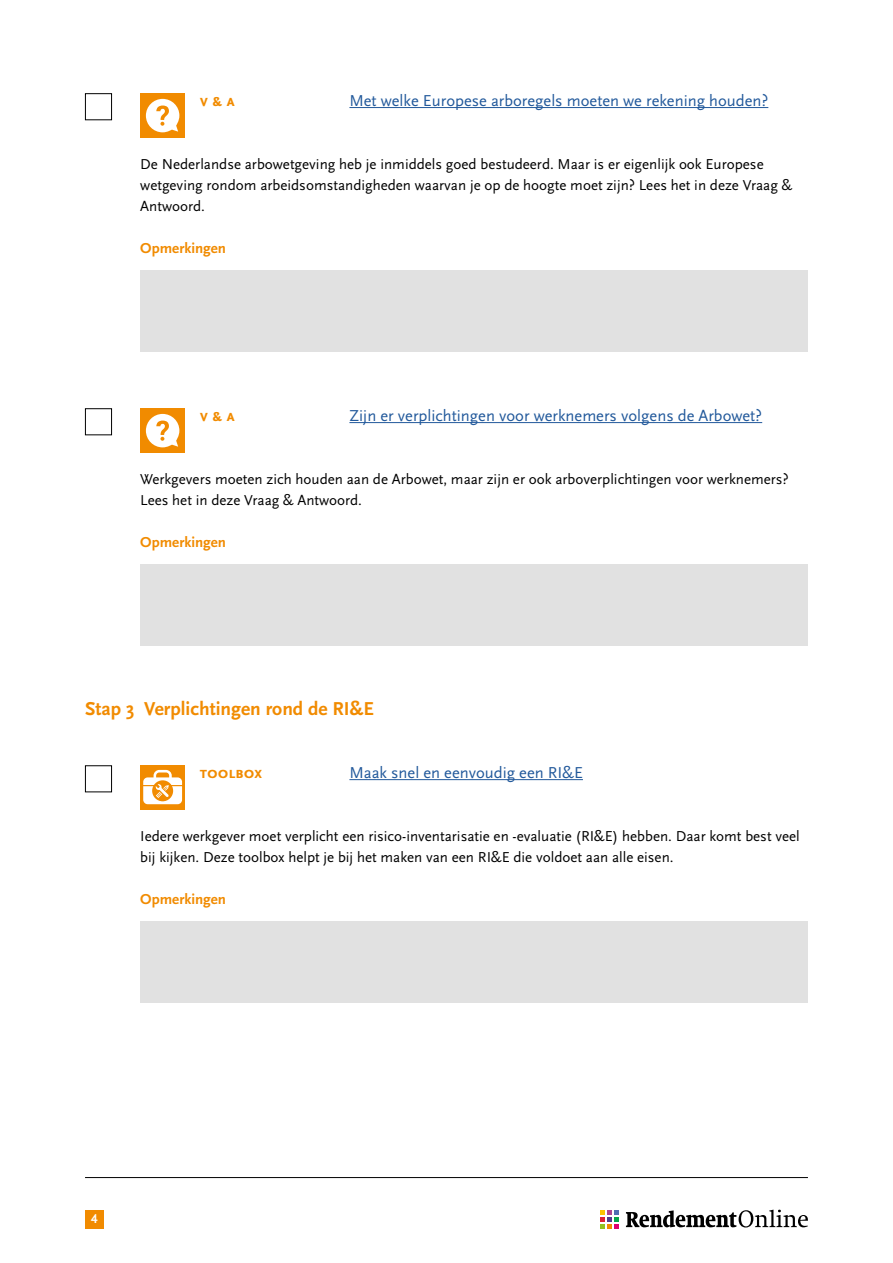
<style>
.page{position:relative;width:893px;height:1263px;background:#fff}
.page>*{position:absolute;margin:0;border:0;box-sizing:border-box;transform-origin:0 0}
.t1{font:700 19.5px "Scala Sans OT";color:#f18b00}
.t2{font:16.5px "Scala Sans OT";color:#22599b}
.t3{font:700 16.5px "Scala Sans OT";color:#f18b00}
.t4{font:15px/21px "Scala Sans OT";color:#000}
.t5{font:700 15px "Scala Sans OT";color:#f18b00}
.t6{font:700 13.5px "Scala Sans OT";color:#fff}
</style>
<div class="page">
<hr style="left:85px;top:1177px;width:723px;height:1px;background:#000">
<div style="left:85px;top:1210px;width:18px;height:18px;background:#f18b00"></div>
<svg style="left:626px;top:1209px;width:182px;height:18px"></svg>
<svg style="left:601px;top:1210px;width:18px;height:19px"></svg>
<hr style="left:349px;top:107px;width:419px;height:1px;background:#22599b">
<hr style="left:349px;top:422px;width:413px;height:1px;background:#22599b">
<hr style="left:349px;top:779px;width:234px;height:1px;background:#22599b">
<div style="left:140px;top:270px;width:668px;height:81px;background:#e1e1e1"></div>
<div style="left:140px;top:564px;width:668px;height:81px;background:#e1e1e1"></div>
<div style="left:140px;top:921px;width:668px;height:81px;background:#e1e1e1"></div>
<div style="left:85px;top:93px;width:27px;height:27px;border:1px solid #000"></div>
<div style="left:140px;top:93px;width:45px;height:45px;background:#f18b00"></div>
<svg style="left:146px;top:99px;width:33px;height:33px"></svg>
<div style="left:85px;top:408px;width:27px;height:27px;border:1px solid #000"></div>
<div style="left:140px;top:408px;width:45px;height:45px;background:#f18b00"></div>
<svg style="left:146px;top:414px;width:33px;height:33px"></svg>
<div style="left:85px;top:765px;width:27px;height:27px;border:1px solid #000"></div>
<div style="left:140px;top:765px;width:45px;height:45px;background:#f18b00"></div>
<svg style="left:143px;top:770px;width:39px;height:34px"></svg>
<p class="t3" style="left:200px;top:91px;width:37px">V &amp; A</p>
<p class="t2" style="left:349px;top:92px;width:420px">Met welke Europese arboregels moeten we rekening houden?</p>
<p class="t4" style="left:140px;top:154px;width:653px">De Nederlandse arbowetgeving heb je inmiddels goed bestudeerd. Maar is er eigenlijk ook Europese wetgeving rondom arbeidsomstandigheden waarvan je op de hoogte moet zijn? Lees het in deze Vraag &amp;<br>Antwoord.</p>
<p class="t5" style="left:140px;top:240px;width:87px">Opmerkingen</p>
<p class="t3" style="left:200px;top:406px;width:37px">V &amp; A</p>
<p class="t2" style="left:349px;top:407px;width:414px">Zijn er verplichtingen voor werknemers volgens de Arbowet?</p>
<p class="t4" style="left:140px;top:469px;width:650px">Werkgevers moeten zich houden aan de Arbowet, maar zijn er ook arboverplichtingen voor werknemers?<br>Lees het in deze Vraag &amp; Antwoord.</p>
<p class="t5" style="left:140px;top:534px;width:87px">Opmerkingen</p>
<h1 class="t1" style="left:85px;top:698px;width:290px">Stap 3 Verplichtingen rond de RI&amp;E</h1>
<p class="t3" style="left:200px;top:763px;width:64px">toolbox</p>
<p class="t2" style="left:349px;top:764px;width:235px">Maak snel en eenvoudig een RI&amp;E</p>
<p class="t4" style="left:140px;top:826px;width:661px">Iedere werkgever moet verplicht een risico-inventarisatie en -evaluatie (RI&amp;E) hebben. Daar komt best veel bij kijken. Deze toolbox helpt je bij het maken van een RI&amp;E die voldoet aan alle eisen.</p>
<p class="t5" style="left:140px;top:891px;width:87px">Opmerkingen</p>
<p class="t6" style="left:91px;top:1211px;width:8px">4</p>
</div>
